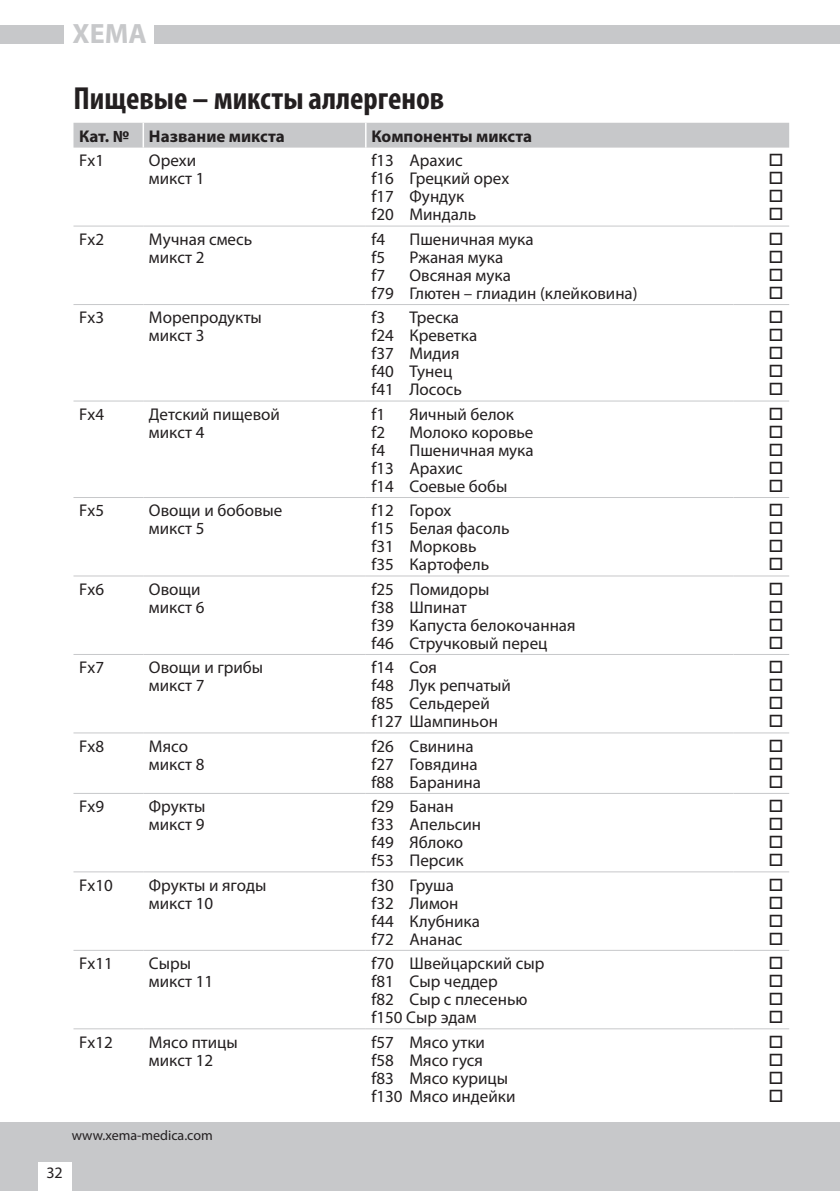
<style>
.page{position:relative;width:840px;height:1191px;background:#fff}
.page>*{position:absolute;margin:0;border:0;box-sizing:border-box;transform-origin:0 0}
.t1{font:700 condensed 32px "Myriad Pro";color:#231f20}
.t2{font:700 28px "Myriad Pro";color:#c7c8ca}
.t3{font:17px/18px "Myriad Pro";color:#231f20}
.t4{font:17px/18px "Wingdings";color:#231f20;text-align:justify}
.t5{font:700 17px "Myriad Pro";color:#231f20}
.t6{font:16px "Myriad Pro";color:#231f20}
.t7{font:14px "Myriad Pro";color:#231f20}
</style>
<div class="page">
<div style="left:0;top:25px;width:63px;height:18px;background:#c7c8ca"></div>
<div style="left:0;top:1121px;width:839px;height:70px;background:#c7c8ca"></div>
<div style="left:154px;top:25px;width:685px;height:18px;background:#c7c8ca"></div>
<div style="left:38px;top:1162px;width:33px;height:29px;background:#fff"></div>
<div style="left:73px;top:123px;width:715px;height:25px;background:#c7c8ca"></div>
<hr style="left:73px;top:225px;width:70px;height:1px;background:#c7c8ca">
<hr style="left:143px;top:225px;width:222px;height:1px;background:#c7c8ca">
<hr style="left:365px;top:225px;width:368px;height:1px;background:#c7c8ca">
<hr style="left:733px;top:225px;width:55px;height:1px;background:#c7c8ca">
<hr style="left:73px;top:304px;width:70px;height:1px;background:#c7c8ca">
<hr style="left:143px;top:304px;width:222px;height:1px;background:#c7c8ca">
<hr style="left:365px;top:304px;width:368px;height:1px;background:#c7c8ca">
<hr style="left:733px;top:304px;width:55px;height:1px;background:#c7c8ca">
<hr style="left:73px;top:400px;width:70px;height:1px;background:#c7c8ca">
<hr style="left:143px;top:400px;width:222px;height:1px;background:#c7c8ca">
<hr style="left:365px;top:400px;width:368px;height:1px;background:#c7c8ca">
<hr style="left:733px;top:400px;width:55px;height:1px;background:#c7c8ca">
<hr style="left:73px;top:497px;width:70px;height:1px;background:#c7c8ca">
<hr style="left:143px;top:497px;width:222px;height:1px;background:#c7c8ca">
<hr style="left:365px;top:497px;width:368px;height:1px;background:#c7c8ca">
<hr style="left:733px;top:497px;width:55px;height:1px;background:#c7c8ca">
<hr style="left:73px;top:575px;width:70px;height:1px;background:#c7c8ca">
<hr style="left:143px;top:575px;width:222px;height:1px;background:#c7c8ca">
<hr style="left:365px;top:575px;width:368px;height:1px;background:#c7c8ca">
<hr style="left:733px;top:575px;width:55px;height:1px;background:#c7c8ca">
<hr style="left:73px;top:654px;width:70px;height:1px;background:#c7c8ca">
<hr style="left:143px;top:654px;width:222px;height:1px;background:#c7c8ca">
<hr style="left:365px;top:654px;width:368px;height:1px;background:#c7c8ca">
<hr style="left:733px;top:654px;width:55px;height:1px;background:#c7c8ca">
<hr style="left:73px;top:732px;width:70px;height:1px;background:#c7c8ca">
<hr style="left:143px;top:732px;width:222px;height:1px;background:#c7c8ca">
<hr style="left:365px;top:732px;width:368px;height:1px;background:#c7c8ca">
<hr style="left:733px;top:732px;width:55px;height:1px;background:#c7c8ca">
<hr style="left:73px;top:793px;width:70px;height:1px;background:#c7c8ca">
<hr style="left:143px;top:793px;width:222px;height:1px;background:#c7c8ca">
<hr style="left:365px;top:793px;width:368px;height:1px;background:#c7c8ca">
<hr style="left:733px;top:793px;width:55px;height:1px;background:#c7c8ca">
<hr style="left:73px;top:871px;width:70px;height:1px;background:#c7c8ca">
<hr style="left:143px;top:871px;width:222px;height:1px;background:#c7c8ca">
<hr style="left:365px;top:871px;width:368px;height:1px;background:#c7c8ca">
<hr style="left:733px;top:871px;width:55px;height:1px;background:#c7c8ca">
<hr style="left:73px;top:950px;width:70px;height:1px;background:#c7c8ca">
<hr style="left:143px;top:950px;width:222px;height:1px;background:#c7c8ca">
<hr style="left:365px;top:950px;width:368px;height:1px;background:#c7c8ca">
<hr style="left:733px;top:950px;width:55px;height:1px;background:#c7c8ca">
<hr style="left:73px;top:1028px;width:70px;height:1px;background:#c7c8ca">
<hr style="left:143px;top:1028px;width:222px;height:1px;background:#c7c8ca">
<hr style="left:365px;top:1028px;width:368px;height:1px;background:#c7c8ca">
<hr style="left:733px;top:1028px;width:55px;height:1px;background:#c7c8ca">
<h2 class="t2" style="left:73px;top:16px;width:76px">ХЕМА</h2>
<h1 class="t1" style="left:73px;top:78px;width:372px">Пищевые – миксты аллергенов</h1>
<p class="t5" style="left:79px;top:125px;width:207px">Кат. № Название микста</p>
<p class="t5" style="left:371px;top:125px;width:162px">Компоненты микста</p>
<p class="t3" style="left:79px;top:151px;width:26px">Fx1</p>
<p class="t3" style="left:149px;top:151px;width:57px">Орехи микст 1</p>
<p class="t3" style="left:371px;top:151px;width:139px">f13 Арахис<br>f16 Грецкий орех f17 Фундук<br>f20 Миндаль</p>
<p class="t4" style="left:768px;top:151px;width:17px">□ □ □ □</p>
<p class="t3" style="left:79px;top:229px;width:26px">Fx2</p>
<p class="t3" style="left:149px;top:229px;width:105px">Мучная смесь микст 2</p>
<p class="t3" style="left:371px;top:229px;width:15px">f4</p>
<p class="t3" style="left:409px;top:229px;width:126px">Пшеничная мука</p>
<p class="t4" style="left:768px;top:230px;width:17px">□ □ □ □</p>
<p class="t3" style="left:371px;top:247px;width:15px">f5</p>
<p class="t3" style="left:409px;top:247px;width:95px">Ржаная мука</p>
<p class="t3" style="left:371px;top:265px;width:15px">f7</p>
<p class="t3" style="left:371px;top:265px;width:267px;text-indent:38px">Овсяная мука<br>f79 Глютен – глиадин (клейковина)</p>
<p class="t3" style="left:79px;top:308px;width:26px">Fx3</p>
<p class="t3" style="left:149px;top:308px;width:114px">Морепродукты микст 3</p>
<p class="t3" style="left:371px;top:308px;width:15px">f3</p>
<p class="t3" style="left:371px;top:308px;width:107px;text-indent:38px">Треска f24 Креветка f37 Мидия f40 Тунец f41 Лосось</p>
<p class="t4" style="left:768px;top:308px;width:17px">□ □ □ □ □</p>
<p class="t3" style="left:79px;top:404px;width:26px">Fx4</p>
<p class="t3" style="left:149px;top:404px;width:132px">Детский пищевой микст 4</p>
<p class="t3" style="left:371px;top:404px;width:15px">f1</p>
<p class="t3" style="left:409px;top:404px;width:106px">Яичный белок</p>
<p class="t3" style="left:371px;top:422px;width:15px">f2</p>
<p class="t3" style="left:409px;top:422px;width:125px">Молоко коровье</p>
<p class="t3" style="left:371px;top:440px;width:15px">f4</p>
<p class="t3" style="left:371px;top:440px;width:164px;text-indent:38px">Пшеничная мука f13 Арахис<br>f14 Соевые бобы</p>
<p class="t4" style="left:768px;top:405px;width:17px">□ □ □ □ □</p>
<p class="t3" style="left:79px;top:501px;width:26px">Fx5</p>
<p class="t3" style="left:149px;top:501px;width:135px">Овощи и бобовые микст 5</p>
<p class="t3" style="left:371px;top:501px;width:139px">f12 Горох<br>f15 Белая фасоль f31 Морковь<br>f35 Картофель</p>
<p class="t4" style="left:768px;top:501px;width:17px">□ □ □ □</p>
<p class="t3" style="left:79px;top:579px;width:26px">Fx6</p>
<p class="t3" style="left:149px;top:579px;width:57px">Овощи микст 6</p>
<p class="t3" style="left:371px;top:579px;width:206px">f25 Помидоры<br>f38 Шпинат<br>f39 Капуста белокочанная f46 Стручковый перец</p>
<p class="t4" style="left:768px;top:580px;width:17px">□ □ □ □</p>
<p class="t3" style="left:79px;top:658px;width:26px">Fx7</p>
<p class="t3" style="left:149px;top:658px;width:116px">Овощи и грибы микст 7</p>
<p class="t3" style="left:371px;top:658px;width:141px">f14 Соя<br>f48 Лук репчатый f85 Сельдерей f127 Шампиньон</p>
<p class="t4" style="left:768px;top:658px;width:17px">□ □ □ □</p>
<p class="t3" style="left:79px;top:736px;width:26px">Fx8</p>
<p class="t3" style="left:149px;top:736px;width:57px">Мясо микст 8</p>
<p class="t3" style="left:371px;top:736px;width:111px">f26 Свинина f27 Говядина f88 Баранина</p>
<p class="t4" style="left:768px;top:737px;width:17px">□ □ □</p>
<p class="t3" style="left:79px;top:797px;width:26px">Fx9</p>
<p class="t3" style="left:149px;top:797px;width:58px">Фрукты микст 9</p>
<p class="t3" style="left:371px;top:797px;width:111px">f29 Банан<br>f33 Апельсин f49 Яблоко f53 Персик</p>
<p class="t4" style="left:768px;top:797px;width:17px">□ □ □ □</p>
<p class="t3" style="left:79px;top:875px;width:35px">Fx10</p>
<p class="t3" style="left:149px;top:875px;width:119px">Фрукты и ягоды микст 10</p>
<p class="t3" style="left:371px;top:875px;width:110px">f30 Груша f32 Лимон f44 Клубника f72 Ананас</p>
<p class="t4" style="left:768px;top:876px;width:17px">□ □ □ □</p>
<p class="t3" style="left:79px;top:954px;width:35px">Fx11</p>
<p class="t3" style="left:149px;top:954px;width:66px">Сыры микст 11</p>
<p class="t3" style="left:371px;top:954px;width:174px">f70 Швейцарский сыр f81 Сыр чеддер<br>f82 Сыр с плесенью f150 Сыр эдам</p>
<p class="t4" style="left:768px;top:954px;width:17px">□ □ □ □</p>
<p class="t3" style="left:79px;top:1032px;width:35px">Fx12</p>
<p class="t3" style="left:149px;top:1032px;width:90px">Мясо птицы микст 12</p>
<p class="t3" style="left:371px;top:1032px;width:145px">f57 Мясо утки<br>f58 Мясо гуся<br>f83 Мясо курицы f130 Мясо индейки</p>
<p class="t4" style="left:768px;top:1033px;width:17px">□ □ □ □</p>
<p class="t7" style="left:72px;top:1126px;width:142px">www.xema-medica.com</p>
<p class="t6" style="left:46px;top:1163px;width:18px">32</p>
</div>
